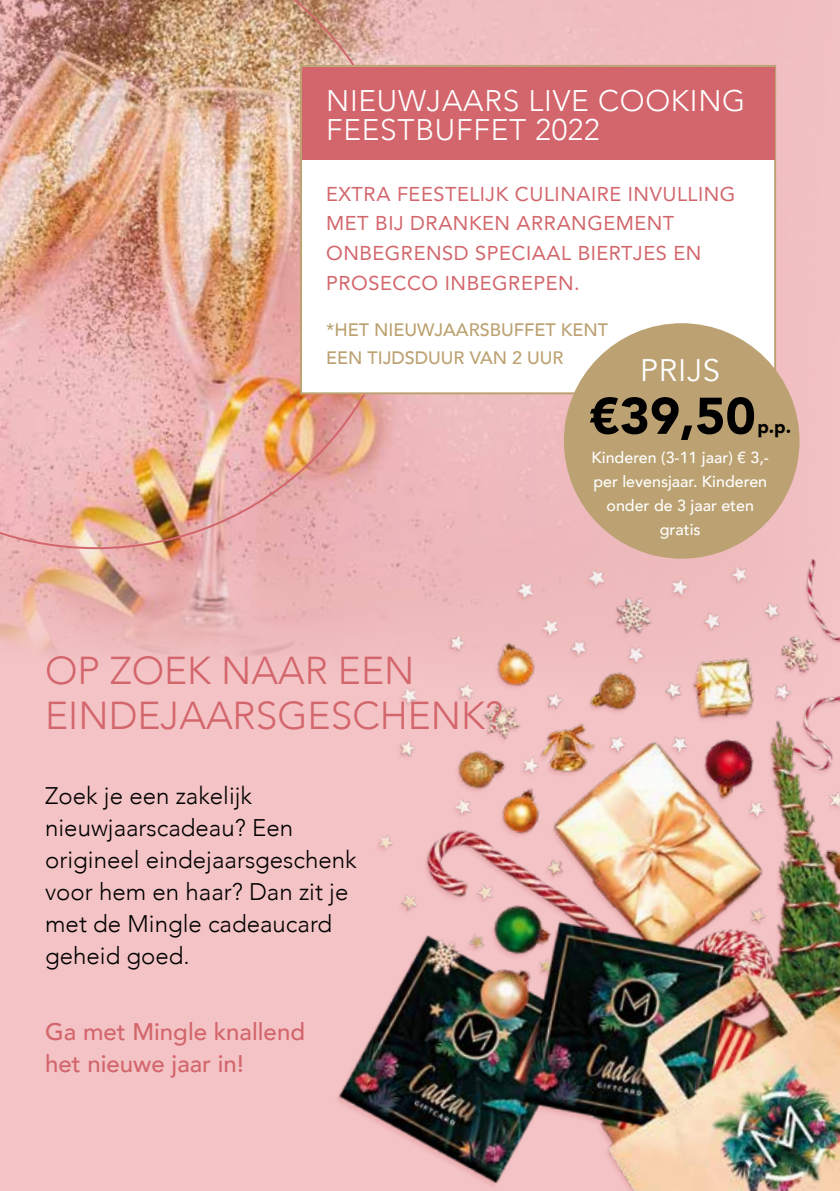
<style>
.page{position:relative;width:840px;height:1191px;background:#fff}
.page>*{position:absolute;margin:0;border:0;box-sizing:border-box;transform-origin:0 0}
.t1{font:900 51px "Avenir";color:#000}
.t2{font:300 38.8px/45px "Avenir";color:#d3666c}
.t3{font:31px "Avenir";letter-spacing:.025em;color:#fff}
.t4{font:300 29.8px/29.8px "Avenir";letter-spacing:.025em;color:#fff}
.t5{font:300 24px/32px "Avenir";color:#000}
.t6{font:500 24px/32px "Avenir";color:#d3666c}
.t7{font:20px/29.8px "Avenir";letter-spacing:.025em;color:#d3666c}
.t8{font:900 18.2px "Avenir";color:#000}
.t9{font:500 18px/28px "Avenir";color:#bca272}
.t10{font:500 16px/24px "Avenir";color:#fff;text-align:center}
</style>
<div class="page">
<div style="left:0;top:0;width:839px;height:1191px;background:#f3c3c5"></div>
<img style="left:0;top:0;width:800px;height:656px">
<img style="left:0;top:0;width:407px;height:549px">
<img style="left:311px;top:475px;width:528px;height:716px">
<div style="left:299px;top:64px;width:477px;height:331px;background:#fff"></div>
<div style="left:302px;top:67px;width:471px;height:93px;background:#d3666c"></div>
<div style="left:563px;top:323px;width:236px;height:235px;background:#bca272;border-radius:50%"></div>
<p class="t4" style="left:326px;top:86px;width:420px">NIEUWJAARS LIVE COOKING<br>FEESTBUFFET 2022</p>
<p class="t7" style="left:326px;top:178px;width:410px">EXTRA FEESTELIJK CULINAIRE INVULLING<br>MET BIJ DRANKEN ARRANGEMENT<br>ONBEGRENSD SPECIAAL BIERTJES EN<br>PROSECCO INBEGREPEN.</p>
<p class="t9" style="left:326px;top:314px;width:283px">*HET NIEUWJAARSBUFFET KENT<br>EEN TIJDSDUUR VAN 2 UUR</p>
<p class="t3" style="left:640px;top:352px;width:81px">PRIJS</p>
<h1 class="t1" style="left:589px;top:372px;width:168px">€39,50</h1>
<p class="t8" style="left:756px;top:411px;width:35px">p.p.</p>
<p class="t10" style="left:591px;top:445px;width:179px">Kinderen (3-11 jaar) € 3,- per levensjaar. Kinderen onder de 3 jaar eten gratis</p>
<h2 class="t2" style="left:45px;top:648px;width:459px">OP ZOEK NAAR EEN<br>EINDEJAARSGESCHENK?</h2>
<p class="t5" style="left:45px;top:780px;width:313px">Zoek je een zakelijk nieuwjaarscadeau? Een origineel eindejaarsgeschenk voor hem en haar? Dan zit je met de Mingle cadeaucard geheid goed.</p>
<p class="t6" style="left:45px;top:1014px;width:261px">Ga met Mingle knallend het nieuwe jaar in!</p>
</div>
